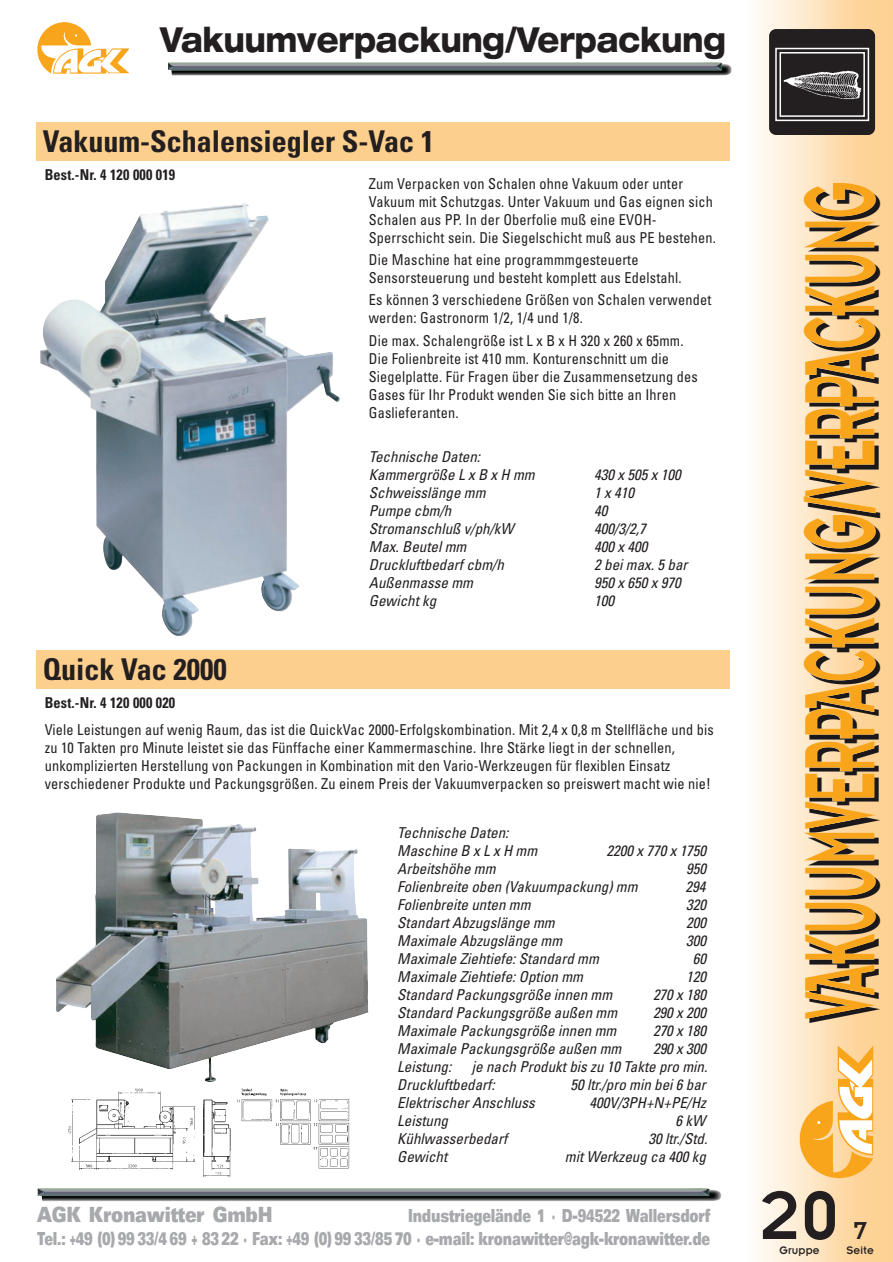
<style>
.page{position:relative;width:893px;height:1262px;background:#fff}
.page>*{position:absolute;margin:0;border:0;box-sizing:border-box;transform-origin:0 0}
.t1{font:110.1px "Insignia";color:#1a181a;scale:.45 1}
.t2{font:75px "Insignia";color:#231f20;scale:.95 1}
.t3{font:800 expanded 34.5px "Helvetica Neue";color:#231f20;scale:.78 1}
.t4{font:700 condensed 30px "Univers";color:#231f20}
.t5{font:27px "Insignia";color:#231f20}
.t6{font:900 expanded 21px "Univers";letter-spacing:-.015em;color:#a8a9ad;scale:.65 1}
.t7{font:900 expanded 18px/23.1px "Univers";letter-spacing:-.015em;color:#a8a9ad;text-align:right;scale:.57 1}
.t8{font:condensed 15px/18px "Univers";letter-spacing:.015em;color:#231f20;scale:.95 1}
.t9{font:italic condensed 15px/18px "Univers";color:#231f20}
.t10{font:700 condensed 15px "Univers";letter-spacing:.015em;color:#231f20;scale:.95 1}
.t11{font:12px "Insignia";letter-spacing:.015em;color:#231f20;scale:.95 1}
</style>
<div class="page">
<img style="left:40px;top:203px;width:300px;height:433px">
<div style="left:36px;top:123px;width:693px;height:38px;background:#fdcf8c"></div>
<div style="left:36px;top:650px;width:693px;height:38px;background:#fdcf8c"></div>
<img style="left:116px;top:812px;width:253px;height:231px">
<img style="left:68px;top:1088px;width:282px;height:89px">
<img style="left:37px;top:22px;width:92px;height:52px">
<img style="left:168px;top:62px;width:563px;height:13px">
<img style="left:38px;top:1188px;width:683px;height:13px">
<hr style="left:892px;top:0;width:1px;height:1261px;background:#fdc97e">
<hr style="left:889px;top:0;width:3px;height:1261px;background:#fdca81">
<hr style="left:886px;top:0;width:3px;height:1261px;background:#fdcb83">
<hr style="left:883px;top:0;width:3px;height:1261px;background:#fdcc85">
<hr style="left:880px;top:0;width:3px;height:1261px;background:#fdcd88">
<hr style="left:877px;top:0;width:3px;height:1261px;background:#fdce8a">
<hr style="left:874px;top:0;width:3px;height:1261px;background:#fdcf8c">
<hr style="left:871px;top:0;width:3px;height:1261px;background:#fdd08f">
<hr style="left:868px;top:0;width:3px;height:1261px;background:#fdd191">
<hr style="left:864px;top:0;width:4px;height:1261px;background:#fed294">
<hr style="left:860px;top:0;width:4px;height:1261px;background:#fed397">
<hr style="left:856px;top:0;width:4px;height:1261px;background:#fdd49a">
<hr style="left:852px;top:0;width:4px;height:1261px;background:#fdd59d">
<hr style="left:848px;top:0;width:4px;height:1261px;background:#fed7a0">
<hr style="left:844px;top:0;width:4px;height:1261px;background:#fed8a4">
<hr style="left:840px;top:0;width:4px;height:1261px;background:#fed9a7">
<hr style="left:836px;top:0;width:4px;height:1261px;background:#fedbaa">
<hr style="left:832px;top:0;width:4px;height:1261px;background:#fedcae">
<hr style="left:828px;top:0;width:4px;height:1261px;background:#fedeb1">
<hr style="left:824px;top:0;width:4px;height:1261px;background:#fedfb4">
<hr style="left:820px;top:0;width:4px;height:1261px;background:#fee1b8">
<hr style="left:817px;top:0;width:3px;height:1261px;background:#fee2ba">
<hr style="left:814px;top:0;width:3px;height:1261px;background:#fee3bd">
<hr style="left:811px;top:0;width:3px;height:1261px;background:#fee4c0">
<hr style="left:808px;top:0;width:3px;height:1261px;background:#fee6c3">
<hr style="left:805px;top:0;width:3px;height:1261px;background:#fee7c5">
<hr style="left:802px;top:0;width:3px;height:1261px;background:#fee8c7">
<hr style="left:799px;top:0;width:3px;height:1261px;background:#fee9ca">
<hr style="left:796px;top:0;width:3px;height:1261px;background:#feeacc">
<hr style="left:793px;top:0;width:3px;height:1261px;background:#feebcf">
<hr style="left:790px;top:0;width:3px;height:1261px;background:#feedd3">
<hr style="left:787px;top:0;width:3px;height:1261px;background:#feeed5">
<hr style="left:784px;top:0;width:3px;height:1261px;background:#feefd8">
<hr style="left:781px;top:0;width:3px;height:1261px;background:#fef0da">
<hr style="left:778px;top:0;width:3px;height:1261px;background:#fef1dd">
<hr style="left:775px;top:0;width:3px;height:1261px;background:#fef3e0">
<hr style="left:772px;top:0;width:3px;height:1261px;background:#fef4e3">
<hr style="left:769px;top:0;width:3px;height:1261px;background:#fef5e7">
<hr style="left:766px;top:0;width:3px;height:1261px;background:#fef6e9">
<hr style="left:763px;top:0;width:3px;height:1261px;background:#fef7ec">
<hr style="left:760px;top:0;width:3px;height:1261px;background:#fef9ef">
<hr style="left:757px;top:0;width:3px;height:1261px;background:#fefaf2">
<hr style="left:754px;top:0;width:3px;height:1261px;background:#fefbf5">
<hr style="left:751px;top:0;width:3px;height:1261px;background:#fefcf9">
<img style="left:799px;top:1046px;width:74px;height:133px">
<div style="left:769px;top:29px;width:106px;height:106px;background:#231f20;border-radius:7px"></div>
<svg style="left:775px;top:47px;width:94px;height:75px"></svg>
<img style="left:783px;top:69px;width:78px;height:36px">
<h3 class="t3" style="left:161px;top:27px;width:726px">Vakuumverpackung/Verpackung</h3>
<h3 class="t4" style="left:43px;top:131px;width:393px">Vakuum-Schalensiegler S-Vac 1</h3>
<p class="t10" style="left:45px;top:169px;width:139px">Best.-Nr. 4 120 000 019</p>
<h3 class="t4" style="left:43px;top:658px;width:185px">Quick Vac 2000</h3>
<p class="t8" style="left:369px;top:176px;width:367px">Zum Verpacken von Schalen ohne Vakuum oder unter Vakuum mit Schutzgas. Unter Vakuum und Gas eignen sich Schalen aus PP. In der Oberfolie muß eine EVOH-Sperrschicht sein. Die Siegelschicht muß aus PE bestehen.</p>
<p class="t8" style="left:369px;top:252px;width:331px">Die Maschine hat eine programmmgesteuerte<br>Sensorsteuerung und besteht komplett aus Edelstahl.</p>
<p class="t8" style="left:369px;top:292px;width:362px">Es können 3 verschiedene Größen von Schalen verwendet werden: Gastronorm 1/2, 1/4 und 1/8.</p>
<p class="t8" style="left:369px;top:332px;width:348px">Die max. Schalengröße ist L x B x H 320 x 260 x 65mm.<br>Die Folienbreite ist 410 mm. Konturenschnitt um die Siegelplatte. Für Fragen über die Zusammensetzung des Gases für Ihr Produkt wenden Sie sich bitte an Ihren Gaslieferanten.</p>
<p class="t9" style="left:369px;top:449px;width:167px">Technische Daten:<br>Kammergröße L x B x H mm</p>
<p class="t9" style="left:594px;top:467px;width:88px">430 x 505 x 100</p>
<p class="t9" style="left:369px;top:485px;width:118px">Schweisslänge mm</p>
<p class="t9" style="left:594px;top:485px;width:41px">1 x 410</p>
<p class="t9" style="left:369px;top:503px;width:84px">Pumpe cbm/h</p>
<p class="t9" style="left:594px;top:503px;width:15px">40</p>
<p class="t9" style="left:369px;top:521px;width:146px">Stromanschluß v/ph/kW</p>
<p class="t9" style="left:594px;top:521px;width:53px">400/3/2,7</p>
<p class="t9" style="left:369px;top:539px;width:99px">Max. Beutel mm</p>
<p class="t9" style="left:594px;top:539px;width:55px">400 x 400</p>
<p class="t9" style="left:369px;top:557px;width:136px">Druckluftbedarf cbm/h</p>
<p class="t9" style="left:594px;top:557px;width:95px">2 bei max. 5 bar</p>
<p class="t9" style="left:369px;top:575px;width:106px">Außenmasse mm</p>
<p class="t9" style="left:594px;top:575px;width:88px">950 x 650 x 970</p>
<p class="t9" style="left:369px;top:593px;width:69px">Gewicht kg</p>
<p class="t9" style="left:594px;top:593px;width:21px">100</p>
<p class="t10" style="left:45px;top:697px;width:139px">Best.-Nr. 4 120 000 020</p>
<p class="t8" style="left:45px;top:721px;width:705px">Viele Leistungen auf wenig Raum, das ist die QuickVac 2000-Erfolgskombination. Mit 2,4 x 0,8 m Stellfläche und bis zu 10 Takten pro Minute leistet sie das Fünffache einer Kammermaschine. Ihre Stärke liegt in der schnellen, unkomplizierten Herstellung von Packungen in Kombination mit den Vario-Werkzeugen für flexiblen Einsatz verschiedener Produkte und Packungsgrößen. Zu einem Preis der Vakuumverpacken so preiswert macht wie nie!</p>
<p class="t9" style="left:397px;top:824px;width:141px">Technische Daten:<br>Maschine B x L x H mm</p>
<p class="t9" style="left:606px;top:842px;width:101px">2200 x 770 x 1750</p>
<p class="t9" style="left:397px;top:860px;width:100px">Arbeitshöhe mm</p>
<p class="t9" style="left:686px;top:860px;width:21px">950</p>
<p class="t9" style="left:397px;top:878px;width:242px">Folienbreite oben (Vakuumpackung) mm</p>
<p class="t9" style="left:685px;top:878px;width:21px">294</p>
<p class="t9" style="left:397px;top:896px;width:135px">Folienbreite unten mm</p>
<p class="t9" style="left:686px;top:896px;width:21px">320</p>
<p class="t9" style="left:397px;top:914px;width:159px">Standart Abzugslänge mm</p>
<p class="t9" style="left:686px;top:914px;width:21px">200</p>
<p class="t9" style="left:397px;top:932px;width:166px">Maximale Abzugslänge mm</p>
<p class="t9" style="left:686px;top:932px;width:21px">300</p>
<p class="t9" style="left:397px;top:950px;width:203px">Maximale Ziehtiefe: Standard mm</p>
<p class="t9" style="left:693px;top:950px;width:15px">60</p>
<p class="t9" style="left:397px;top:968px;width:187px">Maximale Ziehtiefe: Option mm</p>
<p class="t9" style="left:686px;top:968px;width:21px">120</p>
<p class="t9" style="left:397px;top:986px;width:216px">Standard Packungsgröße innen mm</p>
<p class="t9" style="left:653px;top:986px;width:55px">270 x 180</p>
<p class="t9" style="left:397px;top:1004px;width:221px">Standard Packungsgröße außen mm</p>
<p class="t9" style="left:653px;top:1004px;width:55px">290 x 200</p>
<p class="t9" style="left:397px;top:1022px;width:221px">Maximale Packungsgröße innen mm</p>
<p class="t9" style="left:653px;top:1022px;width:55px">270 x 180</p>
<p class="t9" style="left:397px;top:1040px;width:226px">Maximale Packungsgröße außen mm</p>
<p class="t9" style="left:653px;top:1040px;width:55px">290 x 300</p>
<p class="t9" style="left:397px;top:1058px;width:56px">Leistung:</p>
<p class="t9" style="left:397px;top:1058px;width:312px;text-indent:75px">je nach Produkt bis zu 10 Takte pro min.<br>Druckluftbedarf:</p>
<p class="t9" style="left:570px;top:1076px;width:137px">50 ltr./pro min bei 6 bar</p>
<p class="t9" style="left:397px;top:1094px;width:139px">Elektrischer Anschluss</p>
<p class="t9" style="left:589px;top:1094px;width:118px">400V/3PH+N+PE/Hz</p>
<p class="t9" style="left:397px;top:1112px;width:52px">Leistung</p>
<p class="t9" style="left:675px;top:1112px;width:31px">6 kW</p>
<p class="t9" style="left:397px;top:1130px;width:111px">Kühlwasserbedarf</p>
<p class="t9" style="left:648px;top:1130px;width:60px">30 ltr./Std.</p>
<p class="t9" style="left:397px;top:1148px;width:51px">Gewicht</p>
<p class="t9" style="left:565px;top:1148px;width:143px">mit Werkzeug ca 400 kg</p>
<h3 class="t6" style="left:37px;top:1206px;width:364px">AGK Kronawitter GmbH</h3>
<p class="t7" style="left:37px;top:1205px;width:1182px">Industriegelände 1 · D-94522 Wallersdorf<br>Tel.: +49 (0) 99 33/4 69 + 83 22 · Fax: +49 (0) 99 33/85 70 · e-mail: kronawitter@agk-kronawitter.de</p>
<h1 class="t1" style="left:809px;top:1022px;width:1862px;rotate:-90deg">VAKUUMVERPACKUNG/VERPACKUNG</h1>
<h2 class="t2" style="left:760px;top:1191px;width:85px">20</h2>
<p class="t11" style="left:779px;top:1246px;width:44px">Gruppe</p>
<h3 class="t5" style="left:853px;top:1222px;width:15px">7</h3>
<p class="t11" style="left:846px;top:1246px;width:30px">Seite</p>
</div>
